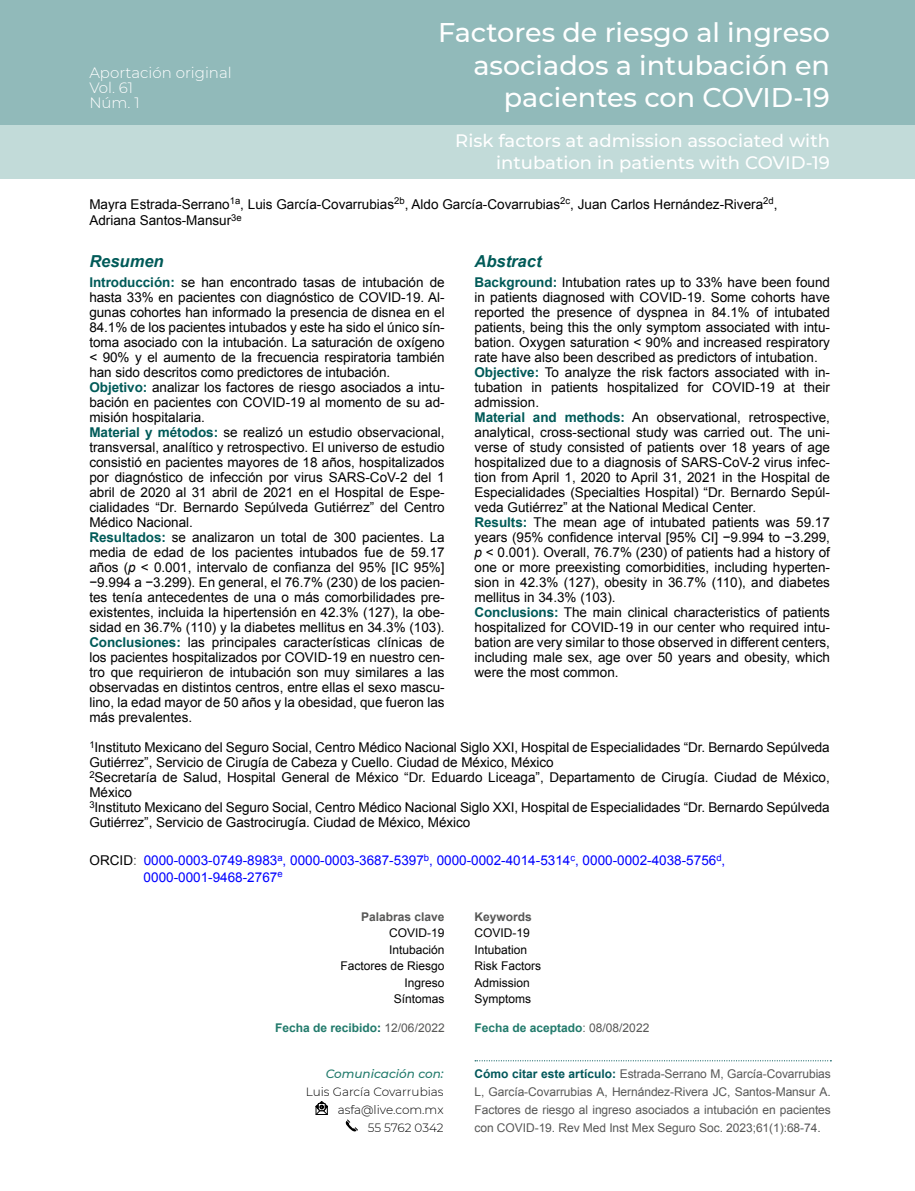
<style>
.page{position:relative;width:915px;height:1191px;background:#fff}
.page>*{position:absolute;margin:0;border:0;box-sizing:border-box;transform-origin:0 0}
.t1{font:500 27px/32.4px "Montserrat";color:#fff;text-align:right}
.t2{font:500 18px/21.6px "Montserrat";color:#fff;text-align:right}
.t3{font:italic 700 16.5px "Arial";color:#005a58}
.t4{font:300 15px/15px "Montserrat";color:#fff}
.t5{font:13.5px/15px "Arial";color:#000}
.t6{font:13.5px/16.2px "Arial";color:#00f}
.t7{font:12px/18px "Arial";letter-spacing:-.005em;color:#575756;text-align:justify}
.t8{font:12px/16.5px "Arial";color:#000}
.t9{font:700 12px "Arial";color:#217a6b}
.t10{font:300 12px/18px "Montserrat";color:#000;text-align:right}
.t11{font:700 12px "Arial";color:#575756}
.t12{font:italic 500 12px "Montserrat";color:#217a6b}
.s1{font-weight:700;color:#005a58}
.s2{font-style:italic}
.s3{color:#000}
.s4{color:#575756}
.s5{color:#005a58}
.s6{font-weight:400;color:#575756}
.s7{font-weight:700;color:#01575a}
</style>
<div class="page">
<div style="left:0;top:0;width:914px;height:125px;background:#91baba"></div>
<div style="left:0;top:125px;width:914px;height:54px;background:#c2dbd9"></div>
<svg style="left:475px;top:1060px;width:356px;height:1px"></svg>
<svg style="left:315px;top:1101px;width:13px;height:14px"></svg>
<svg style="left:345px;top:1119px;width:13px;height:13px"></svg>
<p class="t4" style="left:89px;top:64px;width:144px">Aportación original<br>Vol. 61<br>Núm. 1</p>
<h1 class="t1" style="left:438px;top:15px;width:393px">Factores de riesgo al ingreso asociados a intubación en pacientes con COVID-19</h1>
<h2 class="t2" style="left:455px;top:129px;width:376px">Risk factors at admission associated with intubation in patients with COVID-19</h2>
<p class="t5" style="left:89px;top:196px;width:689px;line-height:16.5px">Mayra Estrada-Serrano<sup>1a</sup>, Luis García-Covarrubias<sup>2b</sup>, Aldo García-Covarrubias<sup>2c</sup>, Juan Carlos Hernández-Rivera<sup>2d</sup>,<br>Adriana Santos-Mansur<sup>3e</sup></p>
<p class="t3" style="left:89px;top:251px;width:76px">Resumen</p>
<p class="t3" style="left:474px;top:251px;width:68px">Abstract</p>
<p class="t5" style="left:474px;top:275px;width:357px"><span class="s1">Background:</span> Intubation rates up to 33% have been found in patients diagnosed with COVID-19. Some cohorts have reported the presence of dyspnea in 84.1% of intubated patients, being this the only symptom associated with intu&shy;bation. Oxygen saturation &lt; 90% and increased respiratory rate have also been described as predictors of intubation.<br><span class="s1">Objective:</span> To analyze the risk factors associated with in&shy;tubation in patients hospitalized for COVID-19 at their admission.<br><span class="s1">Material and methods:</span> An observational, retrospective, analytical, cross-sectional study was carried out. The uni&shy;verse of study consisted of patients over 18 years of age hospitalized due to a diagnosis of SARS-CoV-2 virus infec&shy;tion from April 1, 2020 to April 31, 2021 in the Hospital de Especialidades (Specialties Hospital) “Dr. Bernardo Sepúl&shy;veda Gutiérrez” at the National Medical Center.<br><span class="s1">Results:</span> The mean age of intubated patients was 59.17 years (95% confidence interval [95% CI] −9.994 to −3.299, <span class="s2">p</span> &lt; 0.001). Overall, 76.7% (230) of patients had a history of one or more preexisting comorbidities, including hyperten&shy;sion in 42.3% (127), obesity in 36.7% (110), and diabetes mellitus in 34.3% (103).<br><span class="s1">Conclusions:</span> The main clinical characteristics of patients hospitalized for COVID-19 in our center who required intu&shy;bation are very similar to those observed in different centers, including male sex, age over 50 years and obesity, which were the most common.</p>
<p class="t5" style="left:89px;top:275px;width:357px"><span class="s1">Introducción:</span> se han encontrado tasas de intubación de hasta 33% en pacientes con diagnóstico de COVID-19. Al&shy;gunas cohortes han informado la presencia de disnea en el 84.1% de los pacientes intubados y este ha sido el único sín&shy;toma asociado con la intubación. La saturación de oxígeno &lt; 90% y el aumento de la frecuencia respiratoria también han sido descritos como predictores de intubación.<br><span class="s1">Objetivo:</span> analizar los factores de riesgo asociados a intu&shy;bación en pacientes con COVID-19 al momento de su ad&shy;misión hospitalaria.<br><span class="s1">Material y métodos:</span> se realizó un estudio observacional, transversal, analítico y retrospectivo. El universo de estudio consistió en pacientes mayores de 18 años, hospitalizados por diagnóstico de infección por virus SARS-CoV-2 del 1 abril de 2020 al 31 abril de 2021 en el Hospital de Espe&shy;cialidades “Dr. Bernardo Sepúlveda Gutiérrez” del Centro Médico Nacional.<br><span class="s1">Resultados:</span> se analizaron un total de 300 pacientes. La media de edad de los pacientes intubados fue de 59.17 años (<span class="s2">p</span> &lt; 0.001, intervalo de confianza del 95% [IC 95%] −9.994 a −3.299). En general, el 76.7% (230) de los pacien&shy;tes tenía antecedentes de una o más comorbilidades pre&shy;existentes, incluida la hipertensión en 42.3% (127), la obe&shy;sidad en 36.7% (110) y la diabetes mellitus en 34.3% (103).<br><span class="s1">Conclusiones:</span> las principales características clínicas de los pacientes hospitalizados por COVID-19 en nuestro cen&shy;tro que requirieron de intubación son muy similares a las observadas en distintos centros, entre ellas el sexo mascu&shy;lino, la edad mayor de 50 años y la obesidad, que fueron las más prevalentes.</p>
<p class="t5" style="left:89px;top:740px;width:741px"><sup>1</sup>Instituto Mexicano del Seguro Social, Centro Médico Nacional Siglo XXI, Hospital de Especialidades “Dr. Bernardo Sepúlveda Gutiérrez”, Servicio de Cirugía de Cabeza y Cuello. Ciudad de México, México<br><sup>2</sup>Secretaría de Salud, Hospital General de México “Dr. Eduardo Liceaga”, Departamento de Cirugía. Ciudad de México, México<br><sup>3</sup>Instituto Mexicano del Seguro Social, Centro Médico Nacional Siglo XXI, Hospital de Especialidades “Dr. Bernardo Sepúlveda Gutiérrez”, Servicio de Gastrocirugía. Ciudad de México, México</p>
<p class="t6" style="left:144px;top:852px;width:583px;text-indent:-54px"><span class="s3">ORCID</span><span class="s4">:</span> 0000-0003-0749-8983<sup>a</sup>, 0000-0003-3687-5397<sup>b</sup>, 0000-0002-4014-5314<sup>c</sup>, 0000-0002-4038-5756<sup>d</sup>,<br>0000-0001-9468-2767<sup>e</sup></p>
<p class="t11" style="left:361px;top:908px;width:85px">Palabras clave</p>
<p class="t8" style="left:340px;top:924px;width:106px;text-align:right">COVID-19<br>Intubación<br>Factores de Riesgo<br>Ingreso<br>Síntomas</p>
<p class="t11" style="left:474px;top:908px;width:59px">Keywords</p>
<p class="t8" style="left:474px;top:924px;width:68px">COVID-19<br>Intubation<br>Risk Factors<br>Admission<br>Symptoms</p>
<p class="t9" style="left:275px;top:1019px;width:171px">Fecha de recibido<span class="s5">:</span> <span class="s6">12/06/2022</span></p>
<p class="t9" style="left:474px;top:1020px;width:176px">Fecha de aceptado<span class="s6">: 08/08/2022</span></p>
<p class="t12" style="left:325px;top:1065px;width:119px">Comunicación con:</p>
<p class="t10" style="left:306px;top:1082px;width:139px">Luis García Covarrubias asfa@live.com.mx<br>55 5762 0342</p>
<p class="t7" style="left:474px;top:1064px;width:358px"><span class="s7">Cómo citar este artículo:</span> Estrada-Serrano M, García-Covarrubias L, García-Covarrubias A, Hernández-Rivera JC, Santos-Mansur A.<br>Factores de riesgo al ingreso asociados a intubación en pacientes con COVID-19. Rev Med Inst Mex Seguro Soc. 2023;61(1):68-74.</p>
</div>
